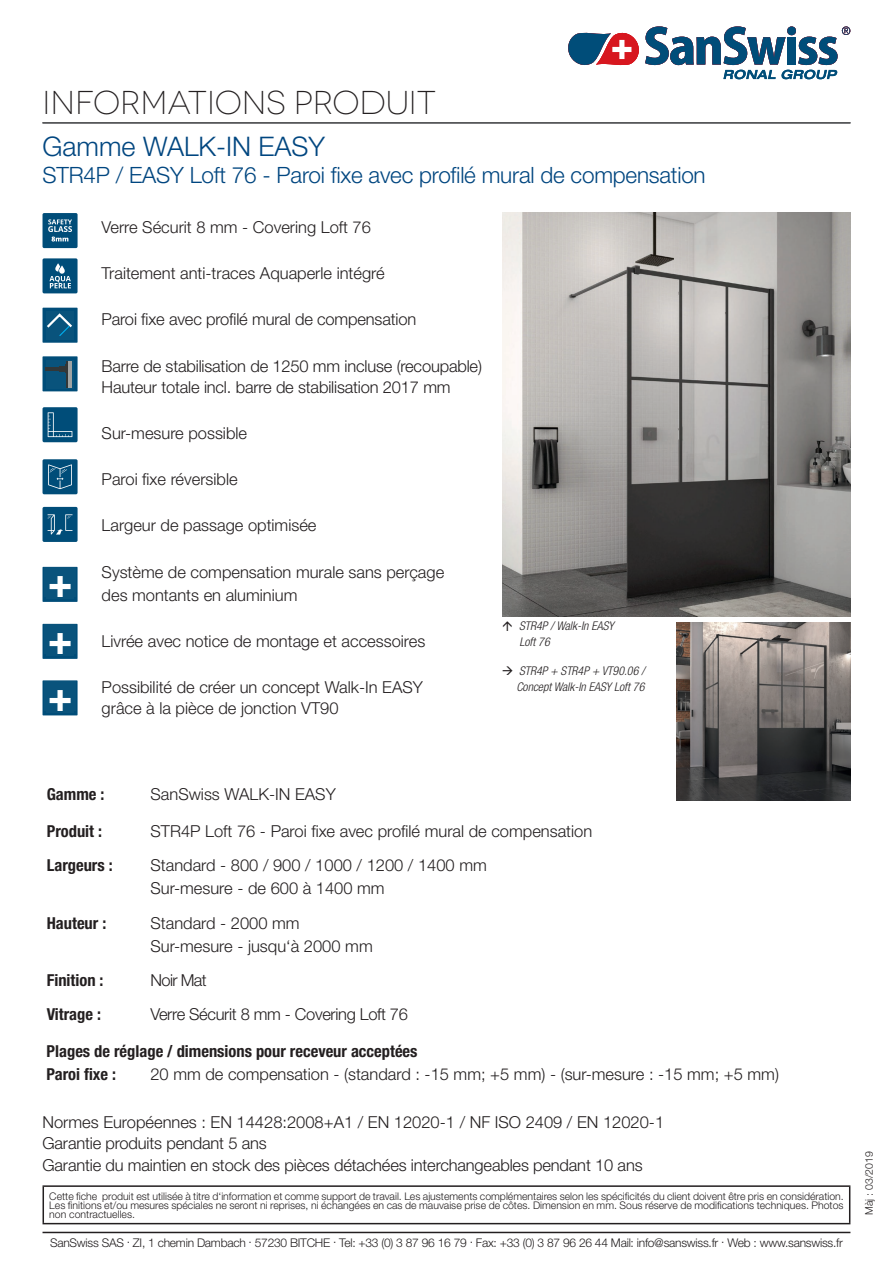
<style>
.page{position:relative;width:893px;height:1263px;background:#fff}
.page>*{position:absolute;margin:0;border:0;box-sizing:border-box;transform-origin:0 0}
.t1{font:700 condensed 41.4px "Helvetica Neue LT Pro";color:#fff}
.t2{font:300 33px "Novecentowide";letter-spacing:-.005em;color:#231f20}
.t3{font:300 27px "Helvetica Neue LT Pro";color:#004680}
.t4{font:300 22.5px "Helvetica Neue LT Pro";letter-spacing:-.01em;color:#004680}
.t5{font:300 16.5px/21px "Helvetica Neue LT Pro";color:#231f20}
.t6{font:700 condensed 16.5px/23.1px "Helvetica Neue LT Pro";color:#231f20}
.t7{font:300 16.5px "Helvetica Neue LT Pro";letter-spacing:-.02em;color:#231f20}
.t8{font:300 12px "Helvetica Neue LT Pro";letter-spacing:-.02em;color:#231f20}
.t9{font:italic 300 condensed 12px/16.5px "Helvetica Neue LT Pro";color:#231f20}
.t10{font:300 10.5px/9px "Helvetica Neue LT Pro";color:#231f20;text-align:justify}
.t11{font:700 condensed 9px "Helvetica Neue LT Pro";color:#fff}
</style>
<div class="page">
<hr style="left:43px;top:1232px;width:807px;height:1px;background:#231f20">
<hr style="left:43px;top:1185px;width:807px;height:2px;background:#231f20">
<hr style="left:43px;top:1187px;width:1px;height:36px;background:#231f20">
<hr style="left:849px;top:1187px;width:1px;height:36px;background:#231f20">
<hr style="left:43px;top:1223px;width:807px;height:1px;background:#231f20">
<svg style="left:568px;top:26px;width:282px;height:53px"></svg>
<hr style="left:43px;top:122px;width:807px;height:2px;background:#57585a">
<img style="left:502px;top:213px;width:349px;height:404px">
<div style="left:43px;top:258px;width:35px;height:35px;background:#004d79;border-radius:2px"></div>
<svg style="left:49px;top:263px;width:22px;height:25px"></svg>
<div style="left:43px;top:213px;width:35px;height:35px;background:#004d79;border-radius:2px"></div>
<svg style="left:48px;top:219px;width:24px;height:22px"></svg>
<div style="left:43px;top:459px;width:35px;height:35px;background:#004d79;border-radius:2px"></div>
<svg style="left:48px;top:464px;width:24px;height:25px"></svg>
<div style="left:43px;top:507px;width:35px;height:35px;background:#004d79;border-radius:2px"></div>
<svg style="left:48px;top:514px;width:24px;height:20px"></svg>
<div style="left:43px;top:567px;width:35px;height:35px;background:#004d79"></div>
<div style="left:46px;top:570px;width:28px;height:29px;background:#09537c"></div>
<div style="left:44px;top:567px;width:32px;height:30px;background:#09537c"></div>
<div style="left:43px;top:624px;width:35px;height:35px;background:#004d79"></div>
<div style="left:46px;top:627px;width:28px;height:29px;background:#09537c"></div>
<div style="left:44px;top:624px;width:32px;height:30px;background:#09537c"></div>
<div style="left:43px;top:680px;width:35px;height:35px;background:#004d79"></div>
<div style="left:46px;top:684px;width:28px;height:29px;background:#09537c"></div>
<div style="left:44px;top:681px;width:32px;height:29px;background:#09537c"></div>
<div style="left:43px;top:308px;width:35px;height:35px;background:#004d79"></div>
<div style="left:46px;top:311px;width:28px;height:29px;background:#09537c"></div>
<svg style="left:47px;top:313px;width:25px;height:23px"></svg>
<div style="left:43px;top:356px;width:35px;height:35px;background:#004d79"></div>
<div style="left:46px;top:360px;width:28px;height:29px;background:#09537c"></div>
<div style="left:67px;top:361px;width:5px;height:27px;background:#9fa3a3"></div>
<svg style="left:49px;top:361px;width:18px;height:27px"></svg>
<hr style="left:45px;top:367px;width:14px;height:3px;background:#323738">
<div style="left:43px;top:407px;width:35px;height:35px;background:#004d79;border-radius:2px"></div>
<svg style="left:48px;top:412px;width:24px;height:25px"></svg>
<img style="left:676px;top:623px;width:174px;height:177px">
<h2 class="t2" style="left:43px;top:84px;width:395px">INFORMATIONs PRODUIT</h2>
<h3 class="t3" style="left:43px;top:130px;width:284px">Gamme WALK-IN EASY</h3>
<h3 class="t4" style="left:43px;top:161px;width:665px">STR4P / EASY Loft 76 - Paroi fixe avec profilé mural de compensation</h3>
<h1 class="t1" style="left:48px;top:557px;width:26px">+</h1>
<p class="t11" style="left:45px;top:579px;width:33px">OPTIONS</p>
<h1 class="t1" style="left:48px;top:614px;width:26px">+</h1>
<p class="t11" style="left:45px;top:635px;width:33px">OPTIONS</p>
<h1 class="t1" style="left:48px;top:671px;width:26px">+</h1>
<p class="t11" style="left:45px;top:692px;width:33px">OPTIONS</p>
<p class="t5" style="left:102px;top:216px;width:271px">Verre Sécurit 8 mm - Covering Loft 76</p>
<p class="t5" style="left:102px;top:262px;width:285px">Traitement anti-traces Aquaperle intégré</p>
<p class="t5" style="left:102px;top:309px;width:316px">Paroi fixe avec profilé mural de compensation</p>
<p class="t5" style="left:102px;top:355px;width:382px">Barre de stabilisation de 1250 mm incluse (recoupable)<br>Hauteur totale incl. barre de stabilisation 2017 mm</p>
<p class="t5" style="left:102px;top:422px;width:147px">Sur-mesure possible</p>
<p class="t5" style="left:102px;top:468px;width:138px">Paroi fixe réversible</p>
<p class="t5" style="left:102px;top:515px;width:216px">Largeur de passage optimisée</p>
<p class="t5" style="left:102px;top:560px;width:344px;line-height:23.1px">Système de compensation murale sans perçage des montants en aluminium</p>
<p class="t5" style="left:102px;top:630px;width:325px">Livrée avec notice de montage et accessoires</p>
<p class="t5" style="left:102px;top:677px;width:323px">Possibilité de créer un concept Walk-In EASY grâce à la pièce de jonction VT90</p>
<p class="t9" style="left:519px;top:618px;width:96px">STR4P / Walk-In EASY<br>Loft 76</p>
<p class="t9" style="left:516px;top:662px;width:130px">STR4P + STR4P + VT90.06 /<br>Concept Walk-In EASY Loft 76</p>
<p class="t6" style="left:47px;top:782px;width:59px">Gamme :</p>
<p class="t5" style="left:151px;top:783px;width:187px">SanSwiss WALK-IN EASY</p>
<p class="t6" style="left:47px;top:819px;width:57px">Produit :</p>
<p class="t5" style="left:151px;top:820px;width:443px">STR4P Loft 76 - Paroi fixe avec profilé mural de compensation</p>
<p class="t6" style="left:47px;top:854px;width:67px">Largeurs :</p>
<p class="t5" style="left:151px;top:853px;width:338px;line-height:23.1px">Standard - 800 / 900 / 1000 / 1200 / 1400 mm<br>Sur-mesure - de 600 à 1400 mm</p>
<p class="t6" style="left:47px;top:911px;width:61px">Hauteur :</p>
<p class="t5" style="left:151px;top:911px;width:224px;line-height:23.1px">Standard - 2000 mm<br>Sur-mesure - jusqu‘à 2000 mm</p>
<p class="t6" style="left:47px;top:968px;width:58px">Finition :</p>
<p class="t5" style="left:151px;top:969px;width:58px">Noir Mat</p>
<p class="t6" style="left:47px;top:1003px;width:56px">Vitrage :</p>
<p class="t7" style="left:151px;top:1004px;width:259px">Verre Sécurit 8 mm - Covering Loft 76</p>
<p class="t6" style="left:47px;top:1039px;width:372px">Plages de réglage / dimensions pour receveur acceptées<br>Paroi fixe :</p>
<p class="t5" style="left:150px;top:1063px;width:630px">20 mm de compensation - (standard : -15 mm; +5 mm) - (sur-mesure : -15 mm; +5 mm)</p>
<p class="t5" style="left:43px;top:1112px;width:623px">Normes Européennes : EN 14428:2008+A1 / EN 12020-1 / NF ISO 2409 / EN 12020-1<br>Garantie produits pendant 5 ans<br>Garantie du maintien en stock des pièces détachées interchangeables pendant 10 ans</p>
<p class="t10" style="left:49px;top:1191px;width:796px">Cette fiche produit est utilisée à titre d‘information et comme support de travail. Les ajustements complémentaires selon les spécificités du client doivent être pris en considération.<br>Les finitions et/ou mesures spéciales ne seront ni reprises, ni échangées en cas de mauvaise prise de côtes. Dimension en mm. Sous réserve de modifications techniques. Photos non contractuelles.</p>
<p class="t8" style="left:50px;top:1236px;width:794px">SanSwiss SAS . ZI, 1 chemin Dambach . 57230 BITCHE . Tel: +33 (0) 3 87 96 16 79 . Fax: +33 (0) 3 87 96 26 44 Mail: info@sanswiss.fr . Web : www.sanswiss.fr</p>
<p class="t10" style="left:864px;top:1215px;width:65px;rotate:-90deg">Màj : 03/2019</p>
</div>
